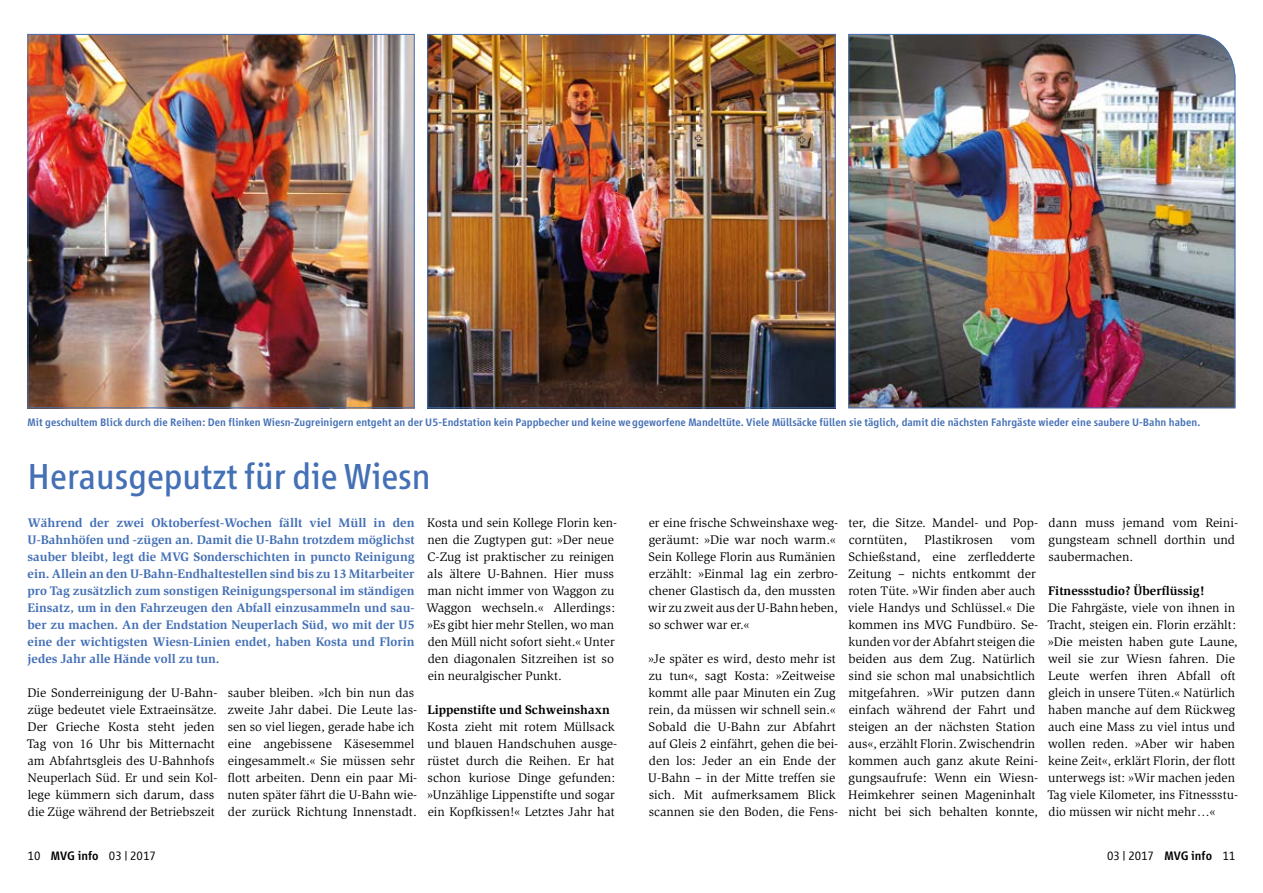
<style>
.page{position:relative;width:1263px;height:893px;background:#fff}
.page>*{position:absolute;margin:0;border:0;box-sizing:border-box;transform-origin:0 0}
.t1{font:37.5px "Vialog LT";color:#4470b6}
.t2{font:12.75px/17px "Slimbach";color:#000}
.t3{font:700 12.75px/17px "Slimbach";color:#4470b6;text-align:justify}
.t4{font:700 12.75px "Slimbach";color:#000}
.t5{font:300 12.75px "Vialog LT";color:#000}
.t6{font:500 11.25px "Vialog LT";color:#4470b6}
.s1{font-weight:500}
</style>
<div class="page">
<img style="left:429px;top:36px;width:405px;height:370px">
<div style="left:427px;top:34px;width:409px;height:374px;border:1px solid #4470b6"></div>
<img style="left:30px;top:36px;width:383px;height:370px">
<div style="left:28px;top:34px;width:387px;height:374px;border:1px solid #4470b6"></div>
<img style="left:848px;top:34px;width:388px;height:375px">
<p class="t6" style="left:28px;top:416px;width:1174px">Mit geschultem Blick durch die Reihen: Den flinken Wiesn-Zugreinigern entgeht an der U5-Endstation kein Pappbecher und keine weggeworfene Mandeltüte. Viele Müllsäcke füllen sie täglich, damit die nächsten Fahrgäste wieder eine saubere U-Bahn haben.</p>
<h1 class="t1" style="left:28px;top:455px;width:405px">Herausgeputzt für die Wiesn</h1>
<p class="t3" style="left:28px;top:514px;width:388px">Während der zwei Oktoberfest-Wochen fällt viel Müll in den U-Bahnhöfen und -zügen an. Damit die U-Bahn trotzdem möglichst sauber bleibt, legt die MVG Sonderschichten in puncto Reinigung ein. Allein an den U-Bahn-Endhaltestellen sind bis zu 13 Mitarbeiter pro Tag zusätzlich zum sonstigen Reinigungspersonal im ständigen Einsatz, um in den Fahrzeugen den Abfall einzusammeln und sau&shy;ber zu machen. An der Endstation Neuperlach Süd, wo mit der U5 eine der wichtigsten Wiesn-Linien endet, haben Kosta und Florin jedes Jahr alle Hände voll zu tun.</p>
<p class="t2" style="left:648px;top:515px;width:192px">er eine frische Schweinshaxe weg&shy;geräumt: »Die war noch warm.«<br>Sein Kollege Florin aus Rumänien erzählt: »Einmal lag ein zerbro&shy;chener Glastisch da, den mussten wir zu zweit aus der U-Bahn heben, so schwer war er.«</p>
<p class="t2" style="left:648px;top:651px;width:191px">»Je später es wird, desto mehr ist zu tun«, sagt Kosta: »Zeitweise kommt alle paar Minuten ein Zug rein, da müssen wir schnell sein.«<br>Sobald die U-Bahn zur Abfahrt auf Gleis 2 einfährt, gehen die bei&shy;den los: Jeder an ein Ende der<br>U-Bahn – in der Mitte treffen sie sich. Mit aufmerksamem Blick scannen sie den Boden, die Fens-</p>
<p class="t2" style="left:426px;top:515px;width:193px">Kosta und sein Kollege Florin ken&shy;nen die Zugtypen gut: »Der neue<br>C-Zug ist praktischer zu reinigen als ältere U-Bahnen. Hier muss man nicht immer von Waggon zu<br>Waggon wechseln.« Allerdings: »Es gibt hier mehr Stellen, wo man den Müll nicht sofort sieht.« Unter den diagonalen Sitzreihen ist so ein neuralgischer Punkt.</p>
<p class="t4" style="left:427px;top:702px;width:184px">Lippenstifte und Schweinshaxn</p>
<p class="t2" style="left:427px;top:719px;width:191px">Kosta zieht mit rotem Müllsack und blauen Handschuhen ausge&shy;rüstet durch die Reihen. Er hat schon kuriose Dinge gefunden: »Unzählige Lippenstifte und sogar ein Kopfkissen!« Letztes Jahr hat</p>
<p class="t2" style="left:848px;top:515px;width:191px">ter, die Sitze. Mandel- und Pop&shy;corntüten,</p>
<p class="t2" style="left:1048px;top:515px;width:191px">dann muss jemand vom Reini&shy;gungsteam schnell dorthin und saubermachen.</p>
<p class="t4" style="left:1048px;top:583px;width:158px">Fitnessstudio? Überflüssig!</p>
<p class="t2" style="left:1047px;top:600px;width:192px">Die Fahrgäste, viele von ihnen in<br>Tracht, steigen ein. Florin erzählt: »Die meisten haben gute Laune, weil sie zur Wiesn fahren. Die<br>Leute werfen ihren Abfall oft gleich in unsere Tüten.« Natürlich haben manche auf dem Rückweg auch eine Mass zu viel intus und wollen reden. »Aber wir haben keine Zeit«, erklärt Florin, der flott unterwegs ist: »Wir machen jeden<br>Tag viele Kilometer, ins Fitnessstu&shy;dio müssen wir nicht mehr…«</p>
<p class="t2" style="left:924px;top:532px;width:70px">Plastikrosen</p>
<p class="t2" style="left:848px;top:532px;width:192px;text-indent:163px">vom<br>Schießstand, eine zerfledderte<br>Zeitung – nichts entkommt der roten Tüte. »Wir finden aber auch viele Handys und Schlüssel.« Die kommen ins MVG Fundbüro. Se&shy;kunden vor der Abfahrt steigen die beiden aus dem Zug. Natürlich sind sie schon mal unabsichtlich mitgefahren. »Wir putzen dann einfach während der Fahrt und steigen an der nächsten Station aus«, erzählt Florin. Zwischendrin kommen auch ganz akute Reini&shy;gungsaufrufe: Wenn ein Wiesn-<br>Heimkehrer seinen Mageninhalt nicht bei sich behalten konnte,</p>
<p class="t2" style="left:27px;top:685px;width:192px">Die Sonderreinigung der U-Bahn&shy;züge bedeutet viele Extraeinsätze.<br>Der Grieche Kosta steht jeden<br>Tag von 16 Uhr bis Mitternacht am Abfahrtsgleis des U-Bahnhofs<br>Neuperlach Süd. Er und sein Kol&shy;lege kümmern sich darum, dass die Züge während der Betriebszeit</p>
<p class="t2" style="left:227px;top:685px;width:191px">sauber bleiben. »Ich bin nun das zweite Jahr dabei. Die Leute las&shy;sen so viel liegen, gerade habe ich eine angebissene Käsesemmel eingesammelt.« Sie müssen sehr flott arbeiten. Denn ein paar Mi&shy;nuten später fährt die U-Bahn wie&shy;der zurück Richtung Innenstadt.</p>
<p class="t5" style="left:28px;top:849px;width:130px">10 <span class="s1">MVG info</span> 03 | 2017</p>
<p class="t5" style="left:1107px;top:849px;width:130px">03 | 2017 <span class="s1">MVG info</span> 11</p>
</div>
